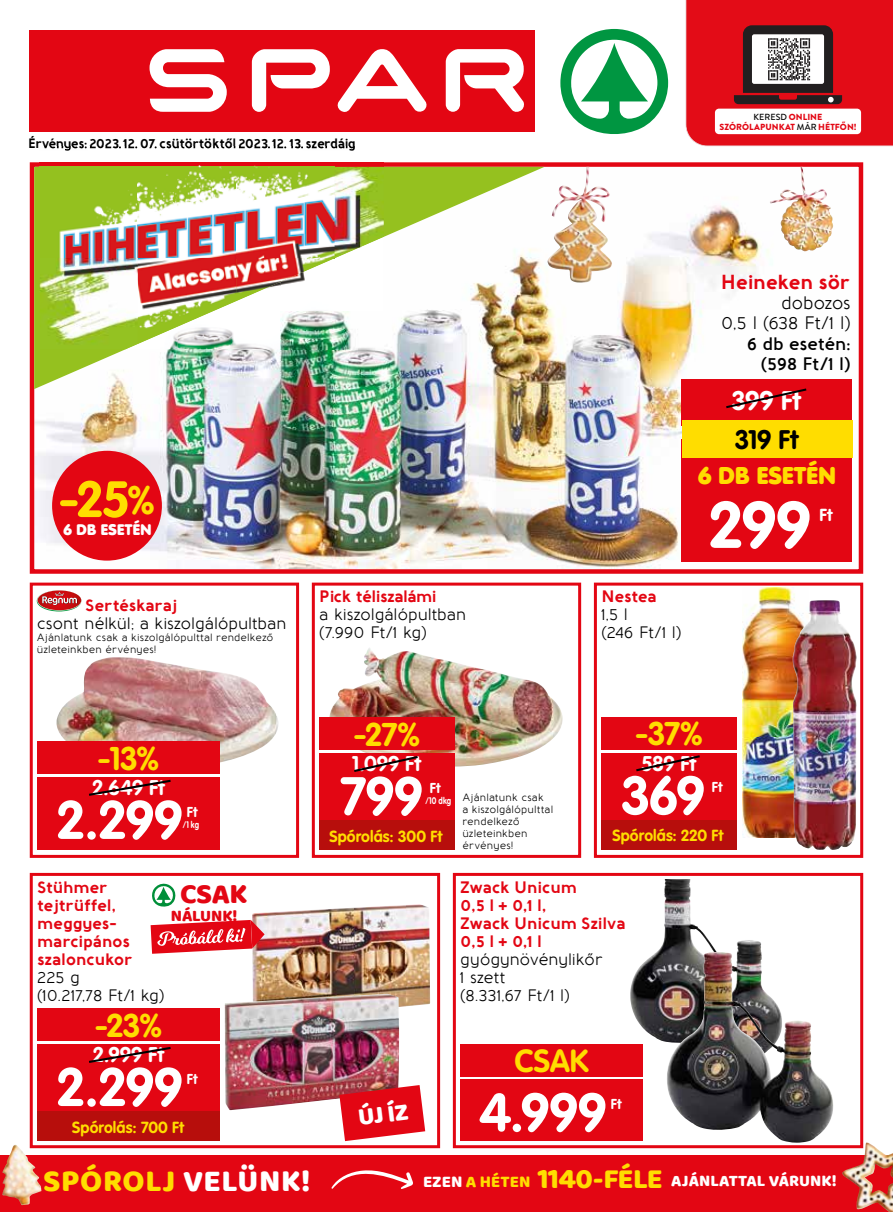
<style>
.page{position:relative;width:893px;height:1212px;background:#fff}
.page>*{position:absolute;margin:0;border:0;box-sizing:border-box;transform-origin:0 0}
.t1{font:700 64.65px "VAG Rounded Next";color:#fff}
.t2{font:700 53.25px "VAG Rounded Next";letter-spacing:-.005em;color:#fff}
.t3{font:700 50.25px "VAG Rounded Next";color:#fd0}
.t4{font:700 32.4px "VAG Rounded Next";letter-spacing:-.005em;color:#fd0}
.t5{font:31.5px "Baloo";letter-spacing:.02em;color:#fd0}
.t6{font:700 31.5px "VAG Rounded Next";color:#fd0}
.t7{font:28.8px "Baloo";color:#e30613}
.t8{font:700 26.55px "VAG Rounded Next";color:#fff}
.t9{font:700 26.55px "VAG Rounded Next";color:#000}
.t10{font:24.9px "Baloo";color:#fff}
.t11{font:900 23.85px "VAG Rounded Next";letter-spacing:.015em;color:#fd0}
.t12{font:700 21px "VAG Rounded Next";color:#fff}
.t13{font:700 20.25px "Baufra";letter-spacing:-.025em;color:#e30613}
.t14{font:500 18px/20.2px "Baufra";letter-spacing:-.02em;color:#000;text-align:right}
.t15{font:600 18px/20.2px "Baufra";letter-spacing:-.02em;color:#000;text-align:right}
.t16{font:700 17.25px "VAG Rounded Next";color:#fff}
.t17{font:500 16.5px/18px "Baufra";letter-spacing:-.01em;color:#000}
.t18{font:700 16.5px/18px "Baufra";letter-spacing:-.02em;color:#e30613}
.t19{font:16.5px "Baloo";letter-spacing:-.005em;color:#fff}
.t20{font:16.5px "Baloo";letter-spacing:-.01em;color:#e30613}
.t21{font:700 15.9px "VAG Rounded Next";letter-spacing:.005em;color:#fd0}
.t22{font:900 15.15px "VAG Rounded Next";letter-spacing:.02em;color:#fff}
.t23{font:700 14.1px "VAG Rounded Next";letter-spacing:.01em;color:#fff}
.t24{font:700 13.5px "Baufra";letter-spacing:-.025em;color:#000}
.t25{font:500 10.5px/12px "Baufra";letter-spacing:.01em;color:#000}
.t26{font:700 9.45px "VAG Rounded Next";letter-spacing:.02em;color:#fff;scale:.8 1}
.t27{font:900 8.85px/9.9px "Brandon Grotesque";letter-spacing:.005em;color:#e30613;text-align:center}
.s1{font-size:39px}
.s2{font-weight:500;color:#000}
.s3{color:#fff}
.s4{font-size:16.8px}
.s5{font-size:16.8px;color:#fd0}
.s6{font-size:28.8px;color:#fd0}
</style>
<div class="page">
<img style="left:30px;top:162px;width:833px;height:412px">
<hr style="left:0;top:0;width:1px;height:991px;background:#30b39d">
<svg style="left:0;top:333px;width:1px;height:279px"></svg>
<div style="left:29px;top:31px;width:506px;height:101px;background:#e30613"></div>
<svg style="left:337px;top:49px;width:90px;height:63px"></svg>
<svg style="left:149px;top:49px;width:78px;height:63px"></svg>
<svg style="left:446px;top:49px;width:78px;height:63px"></svg>
<svg style="left:252px;top:49px;width:78px;height:63px"></svg>
<svg style="left:560px;top:29px;width:108px;height:105px"></svg>
<svg style="left:686px;top:0;width:207px;height:146px"></svg>
<div style="left:0;top:1155px;width:893px;height:57px;background:#e30613"></div>
<svg style="left:331px;top:1170px;width:82px;height:19px"></svg>
<svg style="left:30px;top:583px;width:269px;height:275px"></svg>
<svg style="left:312px;top:583px;width:269px;height:275px"></svg>
<svg style="left:30px;top:873px;width:410px;height:275px"></svg>
<svg style="left:594px;top:583px;width:269px;height:275px"></svg>
<svg style="left:453px;top:873px;width:410px;height:275px"></svg>
<img style="left:34px;top:167px;width:510px;height:222px">
<img style="left:40px;top:147px;width:344px;height:111px">
<img style="left:40px;top:167px;width:344px;height:1px">
<img style="left:40px;top:146px;width:47px;height:5px">
<img style="left:90px;top:146px;width:67px;height:2px">
<img style="left:160px;top:146px;width:76px;height:2px">
<img style="left:239px;top:146px;width:64px;height:2px">
<img style="left:281px;top:237px;width:103px;height:112px">
<img style="left:177px;top:301px;width:104px;height:48px">
<img style="left:138px;top:344px;width:39px;height:5px">
<img style="left:303px;top:146px;width:52px;height:5px">
<img style="left:40px;top:258px;width:98px;height:91px">
<img style="left:138px;top:258px;width:98px;height:86px">
<img style="left:236px;top:258px;width:99px;height:43px">
<img style="left:2px;top:1145px;width:40px;height:60px">
<img style="left:842px;top:1142px;width:51px;height:70px">
<img style="left:547px;top:167px;width:66px;height:117px">
<img style="left:769px;top:167px;width:65px;height:85px">
<img style="left:54px;top:657px;width:227px;height:112px">
<img style="left:329px;top:647px;width:234px;height:119px">
<img style="left:252px;top:904px;width:178px;height:116px">
<img style="left:225px;top:994px;width:174px;height:116px">
<img style="left:630px;top:879px;width:153px;height:176px">
<img style="left:665px;top:952px;width:168px;height:191px">
<svg style="left:151px;top:883px;width:25px;height:24px"></svg>
<svg style="left:151px;top:920px;width:114px;height:34px"></svg>
<img style="left:743px;top:588px;width:65px;height:249px">
<img style="left:792px;top:600px;width:65px;height:250px">
<div style="left:601px;top:717px;width:135px;height:32px;background:#e30613"></div>
<div style="left:601px;top:753px;width:135px;height:68px;background:#e30613"></div>
<div style="left:601px;top:820px;width:135px;height:29px;background:#b70e0c"></div>
<svg style="left:636px;top:755px;width:64px;height:16px"></svg>
<svg style="left:37px;top:590px;width:45px;height:21px"></svg>
<div style="left:52px;top:451px;width:110px;height:110px;background:#e30613;border-radius:50%"></div>
<svg style="left:339px;top:1085px;width:86px;height:56px;background:#e12e38"></svg>
<div style="left:682px;top:379px;width:170px;height:47px;background:#e30613"></div>
<svg style="left:726px;top:388px;width:80px;height:20px"></svg>
<div style="left:682px;top:439px;width:170px;height:122px;background:#e30613"></div>
<div style="left:682px;top:420px;width:170px;height:38px;background:#fd0"></div>
<div style="left:37px;top:777px;width:183px;height:72px;background:#e30613"></div>
<div style="left:37px;top:741px;width:183px;height:33px;background:#e30613"></div>
<svg style="left:89px;top:780px;width:82px;height:16px"></svg>
<div style="left:460px;top:1080px;width:183px;height:61px;background:#e30613"></div>
<div style="left:460px;top:1044px;width:183px;height:32px;background:#e30613"></div>
<div style="left:319px;top:718px;width:135px;height:32px;background:#e30613"></div>
<div style="left:319px;top:753px;width:135px;height:69px;background:#e30613"></div>
<div style="left:319px;top:821px;width:135px;height:29px;background:#b70e0c"></div>
<svg style="left:354px;top:756px;width:64px;height:16px"></svg>
<div style="left:37px;top:1044px;width:183px;height:72px;background:#e30613"></div>
<div style="left:37px;top:1112px;width:183px;height:29px;background:#b70e0c"></div>
<div style="left:37px;top:1008px;width:183px;height:33px;background:#e30613"></div>
<svg style="left:89px;top:1047px;width:82px;height:16px"></svg>
<p class="t24" style="left:28px;top:134px;width:329px">Érvényes: 2023. 12. 07. csütörtöktől 2023. 12. 13. szerdáig</p>
<h3 class="t3" style="left:59px;top:467px;width:98px">-25<span class="s1">%</span></h3>
<p class="t22" style="left:64px;top:519px;width:89px">6 DB ESETÉN</p>
<p class="t18" style="left:85px;top:596px;width:94px">Sertéskaraj</p>
<p class="t17" style="left:37px;top:614px;width:251px">csont nélkül; a kiszolgálópultban</p>
<p class="t25" style="left:37px;top:631px;width:238px">Ajánlatunk csak a kiszolgálópulttal rendelkező üzleteinkben érvényes!</p>
<p class="t18" style="left:319px;top:587px;width:119px">Pick téliszalámi</p>
<p class="t17" style="left:319px;top:605px;width:148px">a kiszolgálópultban (7.990 Ft/1 kg)</p>
<p class="t27" style="left:719px;top:112px;width:139px"><span class="s2">KERESD</span> ONLINE<br>SZÓRÓLAPUNKAT <span class="s2">MÁR</span> HÉTFŐN!</p>
<p class="t18" style="left:601px;top:587px;width:57px">Nestea</p>
<p class="t17" style="left:601px;top:605px;width:82px">1,5 l<br>(246 Ft/1 l)</p>
<p class="t13" style="left:721px;top:267px;width:131px">Heineken sör</p>
<p class="t14" style="left:721px;top:292px;width:131px">dobozos<br>0,5 l (638 Ft/1 l)</p>
<p class="t15" style="left:747px;top:332px;width:105px">6 db esetén: (598 Ft/1 l)</p>
<h3 class="t8" style="left:732px;top:383px;width:71px">399 Ft</h3>
<h3 class="t9" style="left:735px;top:422px;width:65px">319 Ft</h3>
<h3 class="t11" style="left:698px;top:459px;width:139px">6 DB ESETÉN</h3>
<h1 class="t1" style="left:709px;top:483px;width:103px">299</h1>
<p class="t16" style="left:819px;top:504px;width:15px">Ft</p>
<h3 class="t4" style="left:98px;top:737px;width:63px">-13%</h3>
<p class="t12" style="left:92px;top:774px;width:74px">2.649 Ft</p>
<h2 class="t2" style="left:57px;top:785px;width:127px">2.299</h2>
<p class="t23" style="left:187px;top:802px;width:13px">Ft</p>
<p class="t26" style="left:183px;top:818px;width:22px">/1 kg</p>
<p class="t18" style="left:37px;top:877px;width:97px">Stühmer tejtrüffel, meggyes&shy;marcipános szaloncukor</p>
<p class="t17" style="left:37px;top:967px;width:129px">225 g<br>(10.217,78 Ft/1 kg)</p>
<h3 class="t7" style="left:180px;top:876px;width:69px">CSAK</h3>
<p class="t20" style="left:171px;top:906px;width:68px">NÁLUNK!</p>
<h3 class="t4" style="left:95px;top:1004px;width:69px">-23%</h3>
<p class="t12" style="left:93px;top:1041px;width:73px">2.999 Ft</p>
<h2 class="t2" style="left:57px;top:1053px;width:127px">2.299</h2>
<p class="t23" style="left:187px;top:1070px;width:13px">Ft</p>
<p class="t21" style="left:72px;top:1117px;width:114px">Spórolás: 700 Ft</p>
<h3 class="t4" style="left:353px;top:714px;width:68px">-27%</h3>
<h2 class="t2" style="left:340px;top:762px;width:84px">799</h2>
<p class="t23" style="left:430px;top:779px;width:13px">Ft</p>
<p class="t12" style="left:352px;top:750px;width:71px">1.099 Ft</p>
<p class="t26" style="left:426px;top:794px;width:34px">/10 dkg</p>
<p class="t21" style="left:329px;top:826px;width:115px">Spórolás: 300 Ft</p>
<h3 class="t4" style="left:635px;top:713px;width:69px">-37%</h3>
<h2 class="t2" style="left:622px;top:761px;width:85px">369</h2>
<p class="t23" style="left:712px;top:778px;width:13px">Ft</p>
<p class="t21" style="left:612px;top:825px;width:113px">Spórolás: 220 Ft</p>
<p class="t12" style="left:641px;top:750px;width:57px">589 Ft</p>
<p class="t25" style="left:462px;top:791px;width:92px">Ajánlatunk csak<br>a kiszolgálópulttal rendelkező üzleteinkben érvényes!</p>
<p class="t18" style="left:460px;top:877px;width:167px">Zwack Unicum<br>0,5 l + 0,1 l,<br>Zwack Unicum Szilva<br>0,5 l + 0,1 l</p>
<p class="t17" style="left:460px;top:950px;width:144px">gyógynövénylikőr<br>1 szett<br>(8.331,67 Ft/1 l)</p>
<h3 class="t10" style="left:356px;top:1102px;width:52px;rotate:-7deg">ÚJ ÍZ</h3>
<h3 class="t6" style="left:514px;top:1040px;width:76px">CSAK</h3>
<h2 class="t2" style="left:480px;top:1078px;width:128px">4.999</h2>
<p class="t23" style="left:611px;top:1095px;width:13px">Ft</p>
<h3 class="t5" style="left:43px;top:1162px;width:269px">SPÓROLJ <span class="s3">VELÜNK!</span></h3>
<p class="t19" style="left:423px;top:1171px;width:415px"><span class="s4">EZEN</span> <span class="s5">A HÉTEN</span> <span class="s6">1140-FÉLE</span> AJÁNLATTAL VÁRUNK!</p>
</div>
